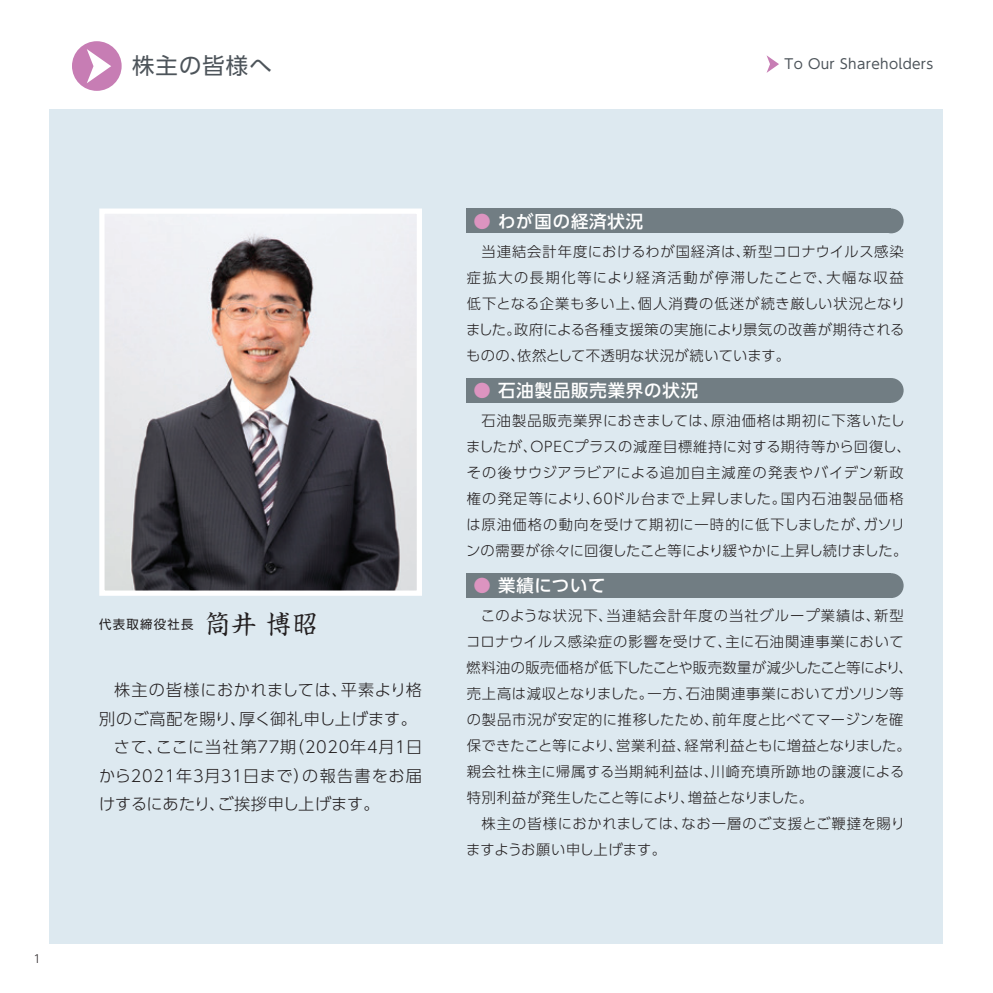
<style>
.page{position:relative;width:993px;height:993px;background:#fff}
.page>*{position:absolute;margin:0;border:0;box-sizing:border-box;transform-origin:0 0}
.t1{font:22.4px "UD Shin Go Pro";letter-spacing:.05em;color:#4d545a}
.t2{font:500 17.32px "UD Shin Go Pro";letter-spacing:.05em;color:#fff}
.t3{font:300 16.1px "UD Shin Go Pro";letter-spacing:.04em;color:#231f20}
.t4{font:300 16.1px "UD Shin Go Pro";letter-spacing:.015em;color:#231f20}
.t5{font:300 16.1px "UD Shin Go Pro";letter-spacing:.005em;color:#231f20}
.t6{font:300 14.17px/26.1px "UD Shin Go Pro";letter-spacing:.04em;color:#231f20}
.t7{font:13.65px "UD Shin Go Pro";letter-spacing:.025em;color:#4d545a}
.t8{font:12.42px "UD Shin Go Pro";letter-spacing:.1em;color:#231f20}
.t9{font:300 11.2px "UD Shin Go Pro";color:#231f20}
.s1{color:#dc94c0}
.s2{font-family:"Shinsei Kai Pr 5 CBSK1";font-size:26.07px}
</style>
<div class="page">
<div style="left:50px;top:109px;width:893px;height:834px;background:#dde9f0"></div>
<img style="left:105px;top:214px;width:311px;height:375px">
<div style="left:72px;top:41px;width:50px;height:50px;background:#c77db4;border-radius:50%"></div>
<svg style="left:87px;top:49px;width:24px;height:34px"></svg>
<svg style="left:766px;top:55px;width:12px;height:18px"></svg>
<div style="left:466px;top:208px;width:424px;height:25px;background:#717d83"></div>
<div style="left:878px;top:208px;width:25px;height:25px;background:#717d83;border-radius:50%"></div>
<div style="left:466px;top:378px;width:424px;height:25px;background:#717d83"></div>
<div style="left:878px;top:378px;width:25px;height:25px;background:#717d83;border-radius:50%"></div>
<div style="left:466px;top:573px;width:424px;height:25px;background:#717d83"></div>
<div style="left:878px;top:573px;width:25px;height:25px;background:#717d83;border-radius:50%"></div>
<div style="left:99px;top:208px;width:323px;height:387px;border:5px solid #fff"></div>
<p class="t9" style="left:34px;top:949px;width:9px">1</p>
<h1 class="t1" style="left:132px;top:48px;width:141px">株主の皆様へ</h1>
<p class="t7" style="left:784px;top:53px;width:150px">To Our Shareholders</p>
<p class="t2" style="left:473px;top:207px;width:171px"><span class="s1">●</span> わが国の経済状況</p>
<p class="t6" style="left:466px;top:238px;width:440px;text-align:justify;text-indent:15px">当連結会計年度におけるわが国経済は、新型コロナウイルス感染症拡大の長期化等により経済活動が停滞したことで、大幅な収益低下となる企業も多い上、個人消費の低迷が続き厳しい状況となりました。政府による各種支援策の実施により景気の改善が期待されるものの、依然として不透明な状況が続いています。</p>
<p class="t2" style="left:473px;top:376px;width:226px"><span class="s1">●</span> 石油製品販売業界の状況</p>
<p class="t6" style="left:466px;top:406px;width:446px;text-indent:15px">石油製品販売業界におきましては、原油価格は期初に下落いたしましたが、OPECプラスの減産目標維持に対する期待等から回復し、その後サウジアラビアによる追加自主減産の発表やバイデン新政権の発足等により、60ドル台まで上昇しました。国内石油製品価格は原油価格の動向を受けて期初に一時的に低下しましたが、ガソリンの需要が徐々に回復したこと等により緩やかに上昇し続けました。</p>
<p class="t8" style="left:99px;top:614px;width:220px">代表取締役社長 <span class="s2">筒井 博昭</span></p>
<p class="t3" style="left:114px;top:676px;width:309px">株主の皆様におかれましては、平素より格</p>
<p class="t4" style="left:99px;top:705px;width:319px">別のご高配を賜り、厚く御礼申し上げます。</p>
<p class="t3" style="left:114px;top:733px;width:310px">さて、ここに当社第77期（2020年4月1日</p>
<p class="t3" style="left:99px;top:762px;width:324px">から2021年3月31日まで）の報告書をお届</p>
<p class="t5" style="left:99px;top:790px;width:282px">けするにあたり、ご挨拶申し上げます。</p>
<p class="t2" style="left:473px;top:571px;width:134px"><span class="s1">●</span> 業績について</p>
<p class="t6" style="left:466px;top:601px;width:448px;text-indent:15px">このような状況下、当連結会計年度の当社グループ業績は、新型コロナウイルス感染症の影響を受けて、主に石油関連事業において燃料油の販売価格が低下したことや販売数量が減少したこと等により、売上高は減収となりました。一方、石油関連事業においてガソリン等の製品市況が安定的に推移したため、前年度と比べてマージンを確保できたこと等により、営業利益、経常利益ともに増益となりました。親会社株主に帰属する当期純利益は、川崎充填所跡地の譲渡による特別利益が発生したこと等により、増益となりました。</p>
<p class="t6" style="left:466px;top:809px;width:440px;text-indent:15px">株主の皆様におかれましては、なお一層のご支援とご鞭撻を賜りますようお願い申し上げます。</p>
</div>
